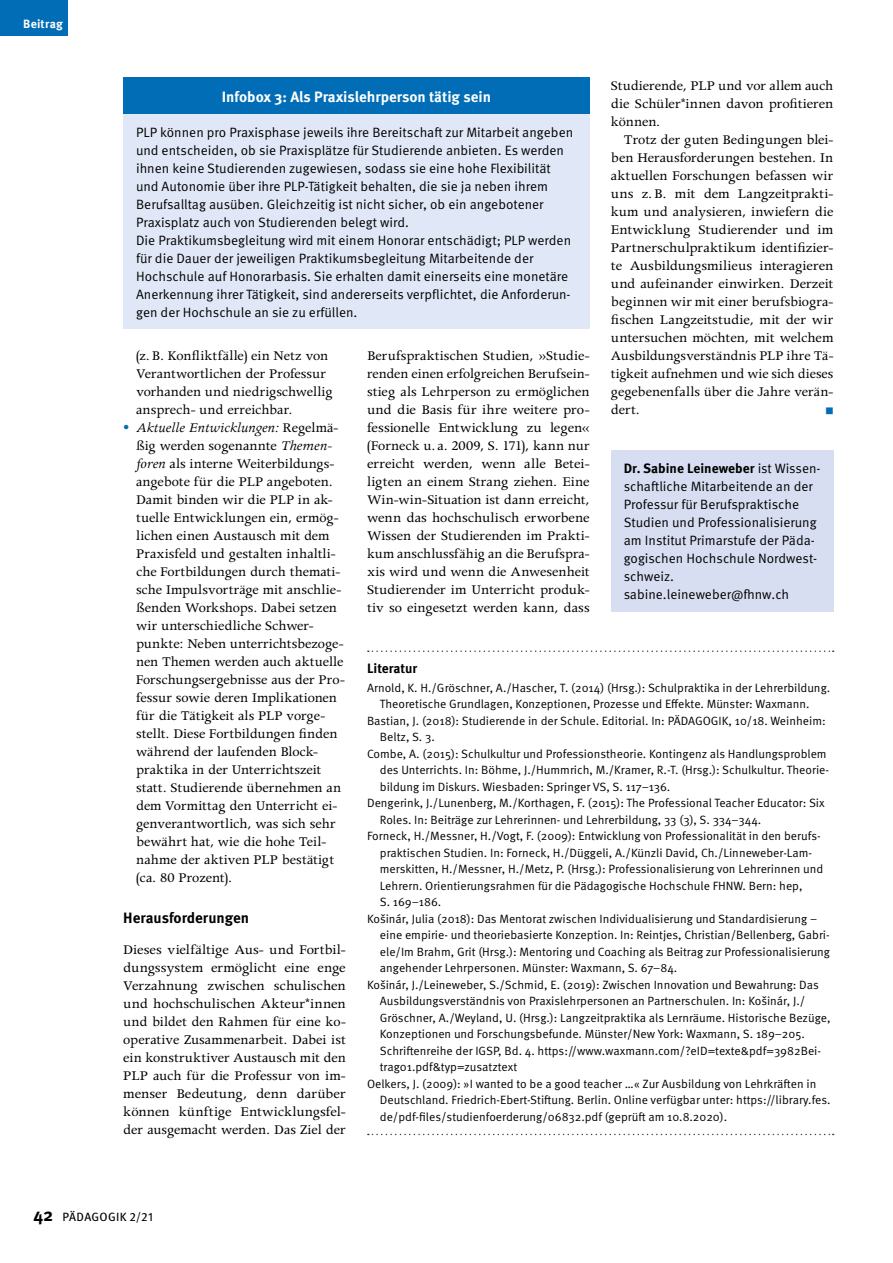
<style>
.page{position:relative;width:893px;height:1263px;background:#fff}
.page>*{position:absolute;margin:0;border:0;box-sizing:border-box;transform-origin:0 0}
.t1{font:15px/18px "Apollo MT Std";letter-spacing:-.005em;color:#000;text-align:justify}
.t2{font:700 15px "Meta OT";color:#fff}
.t3{font:700 15px "Meta OT";color:#000}
.t4{font:13.5px/18px "Meta OT";color:#000}
.t5{font:700 13.5px "Meta OT";color:#000}
.t6{font:12px "Meta OT";color:#000}
.t7{font:12px "Meta OT";letter-spacing:.025em;color:#000}
.t8{font:700 12px "Meta OT";letter-spacing:.015em;color:#fff}
.t9{font:700 9px "Meta OT";color:#006db6}
.s1{font-size:18px;color:#006db6}
.s2{font-style:italic}
.s3{font-weight:700}
.s4{font-weight:700;font-size:18px}
</style>
<div class="page">
<div style="left:17px;top:0;width:51px;height:36px;background:#006db6"></div>
<div style="left:0;top:0;width:18px;height:36px;background:#006db6"></div>
<div style="left:611px;top:450px;width:222px;height:162px;background:#d7def1"></div>
<svg style="left:368px;top:650px;width:466px;height:2px"></svg>
<svg style="left:368px;top:1134px;width:466px;height:1px"></svg>
<div style="left:123px;top:77px;width:467px;height:252px;background:#e0e7f6"></div>
<div style="left:123px;top:77px;width:467px;height:37px;background:#006db6"></div>
<p class="t8" style="left:23px;top:17px;width:41px">Beitrag</p>
<p class="t1" style="left:611px;top:78px;width:224px">Studierende, PLP und vor allem auch die Schüler*innen davon profitieren können.</p>
<p class="t1" style="left:611px;top:132px;width:224px;text-indent:13px">Trotz der guten Bedingungen blei&shy;ben Herausforderungen bestehen. In aktuellen Forschungen befassen wir uns z.B. mit dem Langzeitprakti&shy;kum und analysieren, inwiefern die Entwicklung Studierender und im Partnerschulpraktikum identifizier&shy;te Ausbildungsmilieus interagieren und aufeinander einwirken. Derzeit beginnen wir mit einer berufsbiogra&shy;fischen Langzeitstudie, mit der wir untersuchen möchten, mit welchem Ausbildungsverständnis PLP ihre Tä&shy;tigkeit aufnehmen und wie sich dieses gegebenenfalls über die Jahre verän&shy;dert.</p>
<p class="t2" style="left:222px;top:87px;width:271px">Infobox 3: Als Praxislehrperson tätig sein</p>
<p class="t4" style="left:136px;top:123px;width:439px">PLP können pro Praxisphase jeweils ihre Bereitschaft zur Mitarbeit angeben und entscheiden, ob sie Praxisplätze für Studierende anbieten. Es werden ihnen keine Studierenden zugewiesen, sodass sie eine hohe Flexibilität und Autonomie über ihre PLP-Tätigkeit behalten, die sie ja neben ihrem Berufsalltag ausüben. Gleichzeitig ist nicht sicher, ob ein angebotener Praxisplatz auch von Studierenden belegt wird.<br>Die Praktikumsbegleitung wird mit einem Honorar entschädigt; PLP werden für die Dauer der jeweiligen Praktikumsbegleitung Mitarbeitende der Hochschule auf Honorarbasis. Sie erhalten damit einerseits eine monetäre Anerkennung ihrer Tätigkeit, sind andererseits verpflichtet, die Anforderun&shy;gen der Hochschule an sie zu erfüllen.</p>
<p class="t1" style="left:136px;top:348px;width:198px;text-align:left">(z.B. Konfliktfälle) ein Netz von<br>Verantwortlichen der Professur vorhanden und niedrigschwellig ansprech- und erreichbar.</p>
<p class="t1" style="left:136px;top:420px;width:210px;text-align:left;text-indent:-13px"><span class="s1">•</span> <span class="s2">Aktuelle Entwicklungen:</span> Regelmä&shy;ßig werden sogenannte <span class="s2">Themen&shy;foren</span> als interne Weiterbildungs&shy;angebote für die PLP angeboten.<br>Damit binden wir die PLP in ak&shy;tuelle Entwicklungen ein, ermög&shy;lichen einen Austausch mit dem<br>Praxisfeld und gestalten inhaltli&shy;che Fortbildungen durch themati&shy;sche Impulsvorträge mit anschlie&shy;ßenden Workshops. Dabei setzen wir unterschiedliche Schwer&shy;punkte: Neben unterrichtsbezoge&shy;nen Themen werden auch aktuelle<br>Forschungsergebnisse aus der Pro&shy;fessur sowie deren Implikationen für die Tätigkeit als PLP vorge&shy;stellt. Diese Fortbildungen finden während der laufenden Block&shy;praktika in der Unterrichtszeit statt. Studierende übernehmen an dem Vormittag den Unterricht ei&shy;genverantwortlich, was sich sehr bewährt hat, wie die hohe Teil&shy;nahme der aktiven PLP bestätigt (ca. 80 Prozent).</p>
<p class="t3" style="left:123px;top:908px;width:127px">Herausforderungen</p>
<p class="t1" style="left:123px;top:942px;width:224px">Dieses vielfältige Aus- und Fortbil&shy;dungssystem ermöglicht eine enge Verzahnung zwischen schulischen und hochschulischen Akteur*innen und bildet den Rahmen für eine ko&shy;operative Zusammenarbeit. Dabei ist ein konstruktiver Austausch mit den PLP auch für die Professur von im&shy;menser Bedeutung, denn darüber können künftige Entwicklungsfel&shy;der ausgemacht werden. Das Ziel der</p>
<p class="t1" style="left:367px;top:348px;width:224px">Berufspraktischen Studien, »Studie&shy;renden einen erfolgreichen Berufsein&shy;stieg als Lehrperson zu ermöglichen und die Basis für ihre weitere pro&shy;fessionelle Entwicklung zu legen« (Forneck u. a. 2009, S. 171), kann nur erreicht werden, wenn alle Betei&shy;ligten an einem Strang ziehen. Eine Win-win-Situation ist dann erreicht, wenn das hochschulisch erworbene Wissen der Studierenden im Prakti&shy;kum anschlussfähig an die Berufspra&shy;xis wird und wenn die Anwesenheit Studierender im Unterricht produk&shy;tiv so eingesetzt werden kann, dass</p>
<p class="t9" style="left:826px;top:405px;width:9px">■</p>
<p class="t4" style="left:624px;top:460px;width:199px"><span class="s3">Dr. Sabine Leineweber</span> ist Wissen&shy;schaftliche Mitarbeitende an der<br>Professur für Berufspraktische<br>Studien und Professionalisierung am Institut Primarstufe der Päda&shy;gogischen Hochschule Nordwest&shy;schweiz. sabine.leineweber@fhnw.ch</p>
<p class="t5" style="left:367px;top:659px;width:52px">Literatur</p>
<p class="t6" style="left:367px;top:680px;width:465px">Arnold, K. H./Gröschner, A./Hascher, T. (2014) (Hrsg.): Schulpraktika in der Lehrerbildung.</p>
<p class="t6" style="left:380px;top:697px;width:431px">Theoretische Grundlagen, Konzeptionen, Prozesse und Effekte. Münster: Waxmann.</p>
<p class="t6" style="left:367px;top:713px;width:460px">Bastian, J. (2018): Studierende in der Schule. Editorial. In: PÄDAGOGIK, 10/18. Weinheim:</p>
<p class="t6" style="left:380px;top:730px;width:56px">Beltz, S. 3.</p>
<p class="t6" style="left:367px;top:746px;width:461px">Combe, A. (2015): Schulkultur und Professionstheorie. Kontingenz als Handlungsproblem</p>
<p class="t6" style="left:380px;top:763px;width:451px">des Unterrichts. In: Böhme, J./Hummrich, M./Kramer, R.-T. (Hrsg.): Schulkultur. Theorie-</p>
<p class="t6" style="left:380px;top:779px;width:292px">bildung im Diskurs. Wiesbaden: Springer VS, S. 117–136.</p>
<p class="t6" style="left:367px;top:796px;width:459px">Dengerink, J./Lunenberg, M./Korthagen, F. (2015): The Professional Teacher Educator: Six</p>
<p class="t6" style="left:380px;top:812px;width:383px">Roles. In: Beiträge zur Lehrerinnen- und Lehrerbildung, 33 (3), S. 334–344.</p>
<p class="t6" style="left:367px;top:829px;width:455px">Forneck, H./Messner, H./Vogt, F. (2009): Entwicklung von Professionalität in den berufs-</p>
<p class="t6" style="left:380px;top:845px;width:434px">praktischen Studien. In: Forneck, H./Düggeli, A./Künzli David, Ch./Linneweber-Lam-</p>
<p class="t6" style="left:380px;top:862px;width:445px">merskitten, H./Messner, H./Metz, P. (Hrsg.): Professionalisierung von Lehrerinnen und</p>
<p class="t6" style="left:380px;top:878px;width:424px">Lehrern. Orientierungsrahmen für die Pädagogische Hochschule FHNW. Bern: hep,</p>
<p class="t6" style="left:380px;top:895px;width:63px">S. 169–186.</p>
<p class="t6" style="left:367px;top:911px;width:451px">Košinár, Julia (2018): Das Mentorat zwischen Individualisierung und Standardisierung –</p>
<p class="t6" style="left:380px;top:928px;width:451px">eine empirie- und theoriebasierte Konzeption. In: Reintjes, Christian/Bellenberg, Gabri-</p>
<p class="t6" style="left:380px;top:944px;width:452px">ele/Im Brahm, Grit (Hrsg.): Mentoring und Coaching als Beitrag zur Professionalisierung</p>
<p class="t6" style="left:380px;top:961px;width:299px">angehender Lehrpersonen. Münster: Waxmann, S. 67–84.</p>
<p class="t6" style="left:367px;top:977px;width:453px">Košinár, J./Leineweber, S./Schmid, E. (2019): Zwischen Innovation und Bewahrung: Das</p>
<p class="t6" style="left:380px;top:994px;width:427px">Ausbildungsverständnis von Praxislehrpersonen an Partnerschulen. In: Košinár, J./</p>
<p class="t6" style="left:380px;top:1010px;width:452px">Gröschner, A./Weyland, U. (Hrsg.): Langzeitpraktika als Lernräume. Historische Bezüge,</p>
<p class="t6" style="left:380px;top:1027px;width:426px">Konzeptionen und Forschungsbefunde. Münster/New York: Waxmann, S. 189–205.</p>
<p class="t6" style="left:380px;top:1043px;width:443px">Schriftenreihe der IGSP, Bd. 4. https://www.waxmann.com/?eID=texte&amp;pdf=3982Bei-</p>
<p class="t6" style="left:380px;top:1060px;width:139px">trag01.pdf&amp;typ=zusatztext</p>
<p class="t6" style="left:367px;top:1076px;width:451px">Oelkers, J. (2009): »I wanted to be a good teacher …« Zur Ausbildung von Lehrkräften in</p>
<p class="t6" style="left:380px;top:1093px;width:452px">Deutschland. Friedrich-Ebert-Stiftung. Berlin. Online verfügbar unter: https://library.fes.</p>
<p class="t6" style="left:380px;top:1109px;width:349px">de/pdf-files/studienfoerderung/06832.pdf (geprüft am 10.8.2020).</p>
<p class="t7" style="left:33px;top:1209px;width:121px"><span class="s4">42</span> PÄDAGOGIK 2/21</p>
</div>
